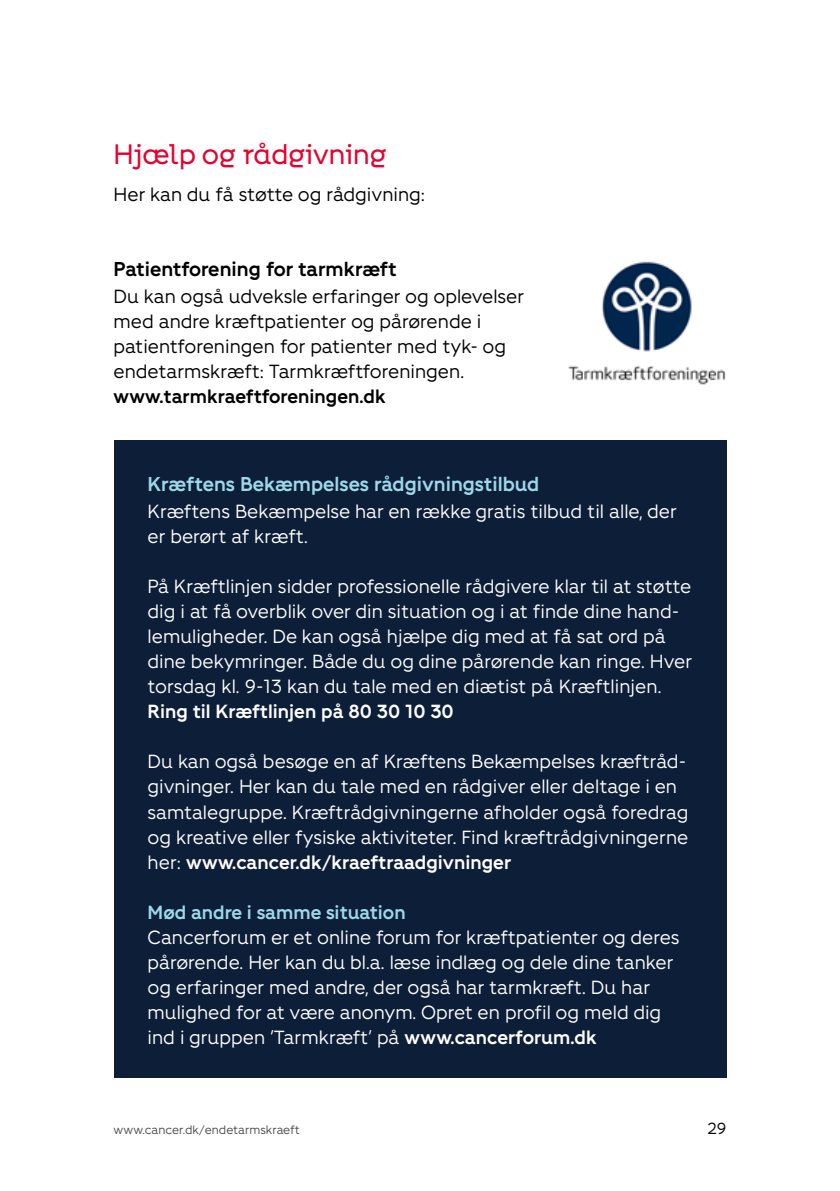
<style>
.page{position:relative;width:840px;height:1191px;background:#fff}
.page>*{position:absolute;margin:0;border:0;box-sizing:border-box;transform-origin:0 0}
.t1{font:28px "Fighter Overskrift";color:#e4032e}
.t2{font:700 20px "Fighter";color:#9dd7ea}
.t3{font:700 20px "Fighter";color:#000}
.t4{font:19px/25px "Fighter";color:#fff}
.t5{font:19px/25px "Fighter";color:#000}
.t6{font:700 19px "Fighter";color:#fff}
.t7{font:700 19px "Fighter";color:#000}
.t8{font:700 19px "Fighter";color:#9dd7ea}
.t9{font:16px "Fighter";color:#000}
.t10{font:12px "Fighter";color:#4a4a49}
.s1{font-weight:700}
</style>
<div class="page">
<img style="left:568px;top:261px;width:158px;height:124px">
<div style="left:113px;top:440px;width:613px;height:637px;background:#0d1e38"></div>
<h1 class="t1" style="left:113px;top:138px;width:274px">Hjælp og rådgivning</h1>
<p class="t5" style="left:113px;top:180px;width:313px">Her kan du få støtte og rådgivning:</p>
<p class="t3" style="left:113px;top:255px;width:284px">Patientforening for tarmkræft</p>
<p class="t5" style="left:113px;top:283px;width:412px">Du kan også udveksle erfaringer og oplevelser med andre kræftpatienter og pårørende i patientforeningen for patienter med tyk- og endetarmskræft: Tarmkræftforeningen.</p>
<p class="t7" style="left:113px;top:383px;width:273px">www.tarmkraeftforeningen.dk</p>
<p class="t2" style="left:147px;top:469px;width:393px">Kræftens Bekæmpelses rådgivningstilbud</p>
<p class="t4" style="left:147px;top:498px;width:530px">Kræftens Bekæmpelse har en række gratis tilbud til alle, der er berørt af kræft.</p>
<p class="t4" style="left:147px;top:573px;width:546px">På Kræftlinjen sidder professionelle rådgivere klar til at støtte dig i at få overblik over din situation og i at finde dine hand&shy;lemuligheder. De kan også hjælpe dig med at få sat ord på dine bekymringer. Både du og dine pårørende kan ringe. Hver torsdag kl. 9-13 kan du tale med en diætist på Kræftlinjen.</p>
<p class="t6" style="left:147px;top:698px;width:307px">Ring til Kræftlinjen på 80 30 10 30</p>
<p class="t4" style="left:147px;top:748px;width:542px">Du kan også besøge en af Kræftens Bekæmpelses kræftråd&shy;givninger. Her kan du tale med en rådgiver eller deltage i en samtalegruppe. Kræftrådgivningerne afholder også foredrag og kreative eller fysiske aktiviteter. Find kræftrådgivningerne her: <span class="s1">www.cancer.dk/kraeftraadgivninger</span></p>
<p class="t8" style="left:147px;top:898px;width:259px">Mød andre i samme situation</p>
<p class="t4" style="left:147px;top:923px;width:533px">Cancerforum er et online forum for kræftpatienter og deres pårørende. Her kan du bl.a. læse indlæg og dele dine tanker og erfaringer med andre, der også har tarmkræft. Du har mulighed for at være anonym. Opret en profil og meld dig ind i gruppen ’Tarmkræft’ på <span class="s1">www.cancerforum.dk</span></p>
<p class="t10" style="left:113px;top:1121px;width:188px">www.cancer.dk/endetarmskraeft</p>
<p class="t9" style="left:707px;top:1117px;width:20px">29</p>
</div>
